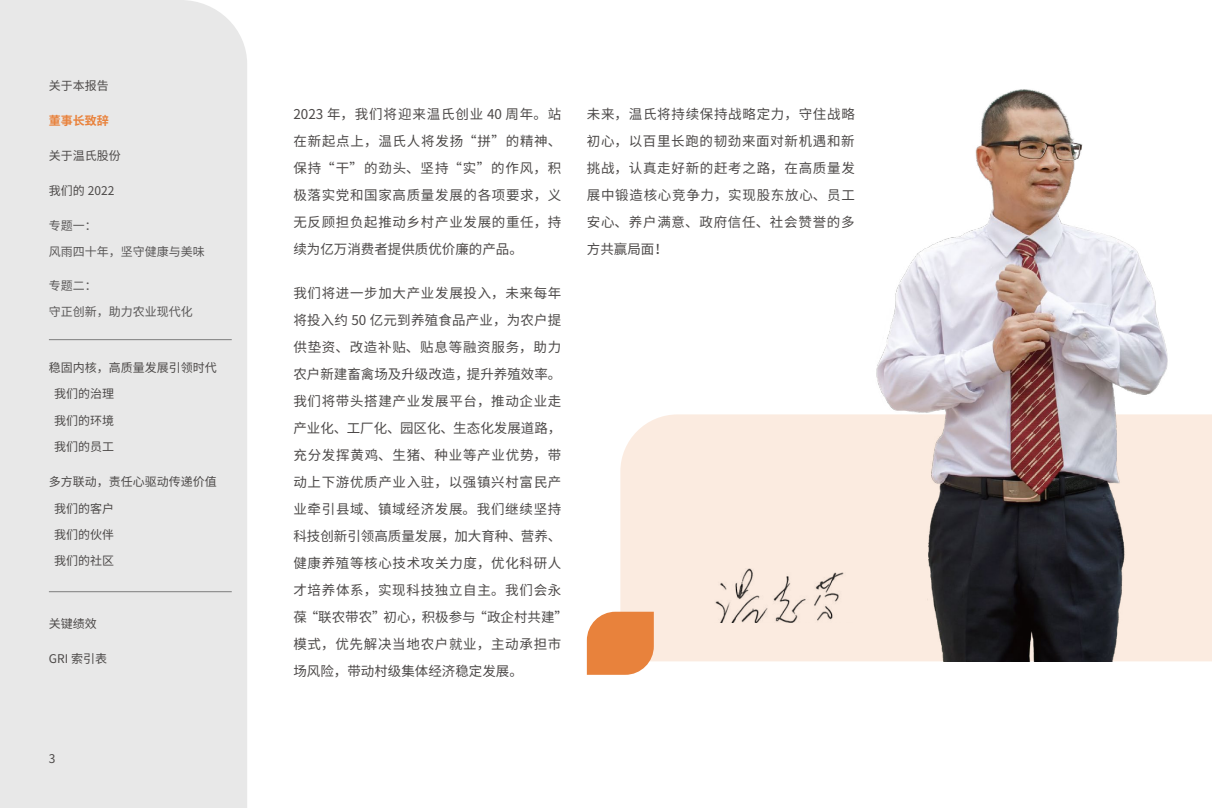
<style>
.page{position:relative;width:1212px;height:808px;background:#fff}
.page>*{position:absolute;margin:0;border:0;box-sizing:border-box;transform-origin:0 0}
.t1{font:13.5px/27px "Source Han Sans CN";letter-spacing:.05em;color:#4c4948;text-align:justify}
.t2{font:12px/26.4px "Source Han Sans CN";color:#4c4948}
.t3{font:12px/26px "Source Han Sans CN";color:#595757}
.t4{font:700 12px "Source Han Sans CN";color:#e8823c}
</style>
<div class="page">
<div style="left:0;top:0;width:247px;height:808px;background:#e8e8e8"></div>
<hr style="left:49px;top:339px;width:183px;height:1px;background:#898989">
<hr style="left:49px;top:591px;width:183px;height:1px;background:#898989">
<div style="left:620px;top:414px;width:592px;height:247px;background:#fbebe0"></div>
<svg style="left:587px;top:612px;width:67px;height:63px;background:#e98c4c"></svg>
<img style="left:862px;top:89px;width:320px;height:572px">
<img style="left:714px;top:569px;width:139px;height:54px">
<p class="t2" style="left:49px;top:73px;width:62px">关于本报告</p>
<p class="t4" style="left:49px;top:114px;width:62px">董事长致辞</p>
<p class="t2" style="left:49px;top:142px;width:74px">关于温氏股份</p>
<p class="t2" style="left:49px;top:177px;width:67px">我们的 2022</p>
<p class="t3" style="left:49px;top:212px;width:158px">专题一：<br>风雨四十年，坚守健康与美味</p>
<p class="t3" style="left:49px;top:273px;width:146px">专题二：<br>守正创新，助力农业现代化</p>
<p class="t2" style="left:49px;top:355px;width:170px">稳固内核，高质量发展引领时代</p>
<p class="t2" style="left:54px;top:381px;width:62px">我们的治理我们的环境</p>
<p class="t2" style="left:54px;top:434px;width:62px">我们的员工</p>
<p class="t2" style="left:54px;top:469px;width:164px;text-indent:-5px">多方联动，责任心驱动传递价值我们的客户</p>
<p class="t2" style="left:54px;top:522px;width:62px">我们的伙伴</p>
<p class="t2" style="left:54px;top:548px;width:62px">我们的社区</p>
<p class="t2" style="left:49px;top:611px;width:50px">关键绩效</p>
<p class="t2" style="left:49px;top:646px;width:60px">GRI 索引表</p>
<p class="t2" style="left:49px;top:745px;width:8px">3</p>
<p class="t1" style="left:293px;top:101px;width:269px">2023 年，我们将迎来温氏创业 40 周年。站在新起点上，温氏人将发扬“拼”的精神、保持“干”的劲头、坚持“实”的作风，积极落实党和国家高质量发展的各项要求，义无反顾担负起推动乡村产业发展的重任，持续为亿万消费者提供质优价廉的产品。</p>
<p class="t1" style="left:293px;top:280px;width:276px;text-align:left">我们将进一步加大产业发展投入，未来每年将投入约 50 亿元到养殖食品产业，为农户提供垫资、改造补贴、贴息等融资服务，助力农户新建畜禽场及升级改造，提升养殖效率。我们将带头搭建产业发展平台，推动企业走产业化、工厂化、园区化、生态化发展道路，充分发挥黄鸡、生猪、种业等产业优势，带动上下游优质产业入驻，以强镇兴村富民产业牵引县域、镇域经济发展。我们继续坚持科技创新引领高质量发展，加大育种、营养、健康养殖等核心技术攻关力度，优化科研人才培养体系，实现科技独立自主。我们会永葆“联农带农”初心，积极参与“政企村共建”模式，优先解决当地农户就业，主动承担市场风险，带动村级集体经济稳定发展。</p>
<p class="t1" style="left:587px;top:101px;width:269px">未来，温氏将持续保持战略定力，守住战略初心，以百里长跑的韧劲来面对新机遇和新挑战，认真走好新的赶考之路，在高质量发展中锻造核心竞争力，实现股东放心、员工安心、养户满意、政府信任、社会赞誉的多方共赢局面！</p>
</div>
